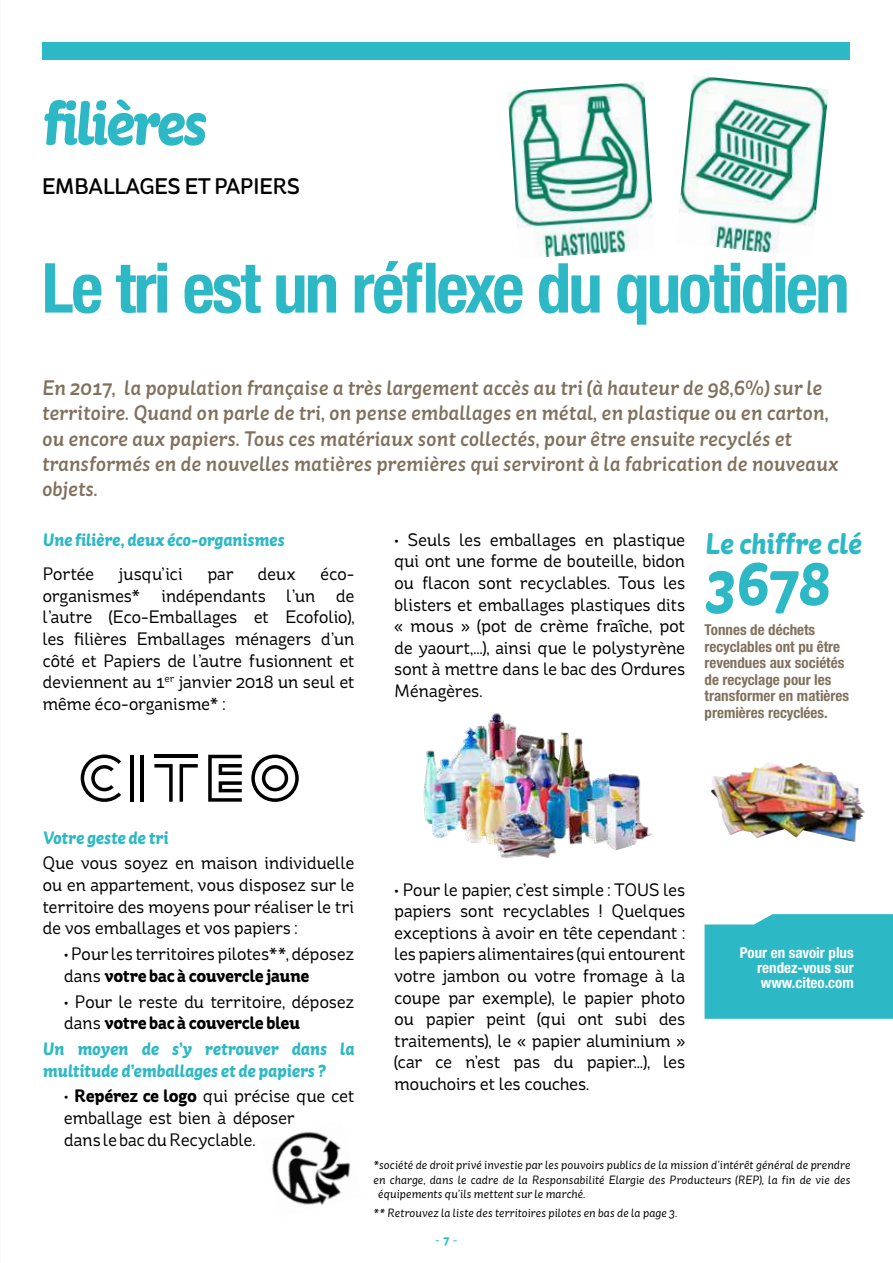
<style>
.page{position:relative;width:893px;height:1263px;background:#fff}
.page>*{position:absolute;margin:0;border:0;box-sizing:border-box;transform-origin:0 0}
.t1{font:700 condensed 69px "Helvetica Neue LTW1 G";letter-spacing:-.04em;color:#2db8c5}
.t2{font:italic 700 63px "St Ryde";letter-spacing:-.05em;color:#2db8c5}
.t3{font:italic 700 61.5px "St Ryde";color:#2db8c5}
.t4{font:italic 700 30px "St Ryde";color:#2db8c5}
.t5{font:500 22.5px "St Ryde";letter-spacing:-.03em;color:#000}
.t6{font:italic 500 21px/25.2px "St Ryde";color:#80715d}
.t7{font:18px/21.6px "St Ryde";letter-spacing:-.025em;color:#000;text-align:justify}
.t8{font:italic 700 18px/21.6px "St Ryde";letter-spacing:-.01em;color:#2db8c5}
.t9{font:700 condensed 15px/16.5px "Helvetica Neue LTW1 G";color:#80715d}
.t10{font:700 condensed 15px/15px "Helvetica Neue LTW1 G";color:#fff;text-align:justify}
.t11{font:italic 12px "St Ryde";letter-spacing:-.005em;color:#000}
.t12{font:italic 12px "St Ryde";color:#2db8c5}
.s1{font-weight:700}
</style>
<div class="page">
<div style="left:705px;top:914px;width:188px;height:105px;background:#2db8c5"></div>
<div style="left:43px;top:43px;width:807px;height:17px;background:#2db8c5"></div>
<img style="left:711px;top:762px;width:145px;height:80px">
<img style="left:679px;top:75px;width:150px;height:178px">
<img style="left:508px;top:82px;width:145px;height:175px">
<svg style="left:251px;top:754px;width:48px;height:48px"></svg>
<hr style="left:140px;top:755px;width:4px;height:47px;background:#000">
<hr style="left:130px;top:755px;width:4px;height:47px;background:#000">
<hr style="left:154px;top:755px;width:44px;height:3px;background:#000">
<svg style="left:154px;top:764px;width:19px;height:38px"></svg>
<svg style="left:180px;top:764px;width:18px;height:38px"></svg>
<svg style="left:208px;top:755px;width:34px;height:47px"></svg>
<svg style="left:81px;top:754px;width:40px;height:48px"></svg>
<img style="left:271px;top:1131px;width:80px;height:75px">
<img style="left:423px;top:713px;width:230px;height:145px">
<h2 class="t2" style="left:42px;top:85px;width:167px">filières</h2>
<p class="t5" style="left:42px;top:173px;width:260px">EMBALLAGES ET PAPIERS</p>
<h1 class="t1" style="left:42px;top:247px;width:810px">Le tri est un réflexe du quotidien</h1>
<p class="t6" style="left:42px;top:375px;width:798px">En 2017, la population française a très largement accès au tri (à hauteur de 98,6%) sur le territoire. Quand on parle de tri, on pense emballages en métal, en plastique ou en carton, ou encore aux papiers. Tous ces matériaux sont collectés, pour être ensuite recyclés et transformés en de nouvelles matières premières qui serviront à la fabrication de nouveaux objets.</p>
<p class="t8" style="left:43px;top:529px;width:243px">Une filière, deux éco-organismes</p>
<p class="t7" style="left:43px;top:563px;width:53px">Portée</p>
<p class="t7" style="left:119px;top:563px;width:66px">jusqu’ici</p>
<p class="t7" style="left:207px;top:563px;width:27px">par</p>
<p class="t7" style="left:258px;top:563px;width:40px">deux</p>
<p class="t7" style="left:43px;top:563px;width:314px;text-indent:278px">éco&shy;organismes* indépendants l’un de l’autre (Eco-Emballages et Ecofolio), les filières Emballages ménagers d’un côté et Papiers de l’autre fusionnent et deviennent au 1<sup>er</sup> janvier 2018 un seul et même éco-organisme* :</p>
<p class="t7" style="left:394px;top:529px;width:293px">• Seuls les emballages en plastique qui ont une forme de bouteille, bidon ou flacon sont recyclables. Tous les blisters et emballages plastiques dits « mous » (pot de crème fraîche, pot de yaourt,…), ainsi que le polystyrène sont à mettre dans le bac des Ordures Ménagères.</p>
<h3 class="t4" style="left:705px;top:526px;width:159px">Le chiffre clé</h3>
<h3 class="t3" style="left:705px;top:547px;width:126px">3678</h3>
<p class="t9" style="left:705px;top:622px;width:146px">Tonnes de déchets recyclables ont pu être revendues aux sociétés de recyclage pour les transformer en matières premières recyclées.</p>
<p class="t8" style="left:43px;top:826px;width:127px">Votre geste de tri</p>
<p class="t7" style="left:43px;top:853px;width:314px">Que vous soyez en maison individuelle ou en appartement, vous disposez sur le territoire des moyens pour réaliser le tri de vos emballages et vos papiers :</p>
<p class="t7" style="left:64px;top:943px;width:292px">• Pour les territoires pilotes**, déposez dans <span class="s1">votre bac à couvercle jaune</span></p>
<p class="t7" style="left:64px;top:991px;width:292px">• Pour le reste du territoire, déposez dans <span class="s1">votre bac à couvercle bleu</span></p>
<p class="t8" style="left:43px;top:1038px;width:313px">Un moyen de s’y retrouver dans la multitude d’emballages et de papiers ?</p>
<p class="t7" style="left:64px;top:1086px;width:292px;text-align:left">• <span class="s1">Repérez ce logo</span> qui précise que cet emballage est bien à déposer<br>dans le bac du Recyclable.</p>
<p class="t7" style="left:394px;top:879px;width:293px">• Pour le papier, c’est simple : TOUS les papiers sont recyclables ! Quelques exceptions à avoir en tête cependant : les papiers alimentaires (qui entourent votre jambon ou votre fromage à la coupe par exemple), le papier photo ou papier peint (qui ont subi des traitements), le « papier aluminium » (car ce n’est pas du papier…), les mouchoirs et les couches.</p>
<p class="t10" style="left:757px;top:945px;width:98px;text-indent:-17px">Pour en savoir plus rendez-vous sur www.citeo.com</p>
<p class="t11" style="left:373px;top:1158px;width:479px">*société de droit privé investie par les pouvoirs publics de la mission d’intérêt général de prendre</p>
<p class="t11" style="left:373px;top:1172px;width:479px">en charge, dans le cadre de la Responsabilité Elargie des Producteurs (REP), la fin de vie des</p>
<p class="t11" style="left:378px;top:1187px;width:209px">équipements qu’ils mettent sur le marché.</p>
<p class="t11" style="left:373px;top:1205px;width:305px">** Retrouvez la liste des territoires pilotes en bas de la page 3.</p>
<p class="t12" style="left:435px;top:1233px;width:24px">- <span class="s1">7</span> -</p>
</div>
